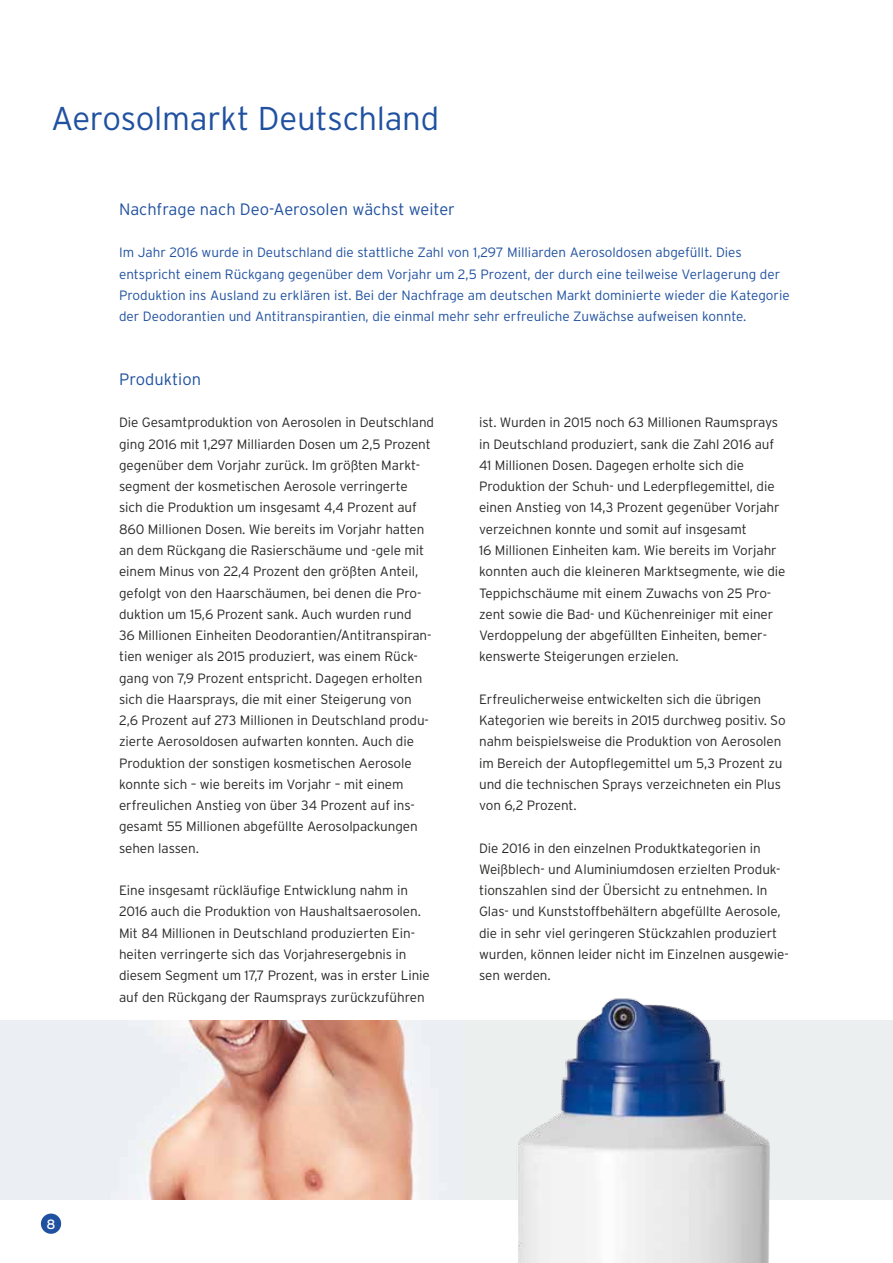
<style>
.page{position:relative;width:893px;height:1263px;background:#fff}
.page>*{position:absolute;margin:0;border:0;box-sizing:border-box;transform-origin:0 0}
.t1{font:300 33px "Interstate";letter-spacing:-.01em;color:#2051a0}
.t2{font:300 16.5px "Interstate";color:#2051a0}
.t3{font:300 13.5px/21.3px "Interstate";letter-spacing:-.005em;color:#282827}
.t4{font:300 13.5px/21.3px "Interstate";color:#2051a0}
.t5{font:13.5px "Interstate";color:#fff}
</style>
<div class="page">
<div style="left:40px;top:1213px;width:22px;height:21px;background:#2051a0;border-radius:50%"></div>
<div style="left:39px;top:1212px;width:24px;height:23px;border:2px solid #fff;border-radius:50%"></div>
<img style="left:0;top:1020px;width:440px;height:179px">
<img style="left:440px;top:998px;width:448px;height:265px">
<h1 class="t1" style="left:51px;top:100px;width:390px">Aerosolmarkt Deutschland</h1>
<p class="t2" style="left:119px;top:200px;width:337px">Nachfrage nach Deo-Aerosolen wächst weiter</p>
<p class="t4" style="left:119px;top:242px;width:672px">Im Jahr 2016 wurde in Deutschland die stattliche Zahl von 1,297 Milliarden Aerosoldosen abgefüllt. Dies entspricht einem Rückgang gegenüber dem Vorjahr um 2,5 Prozent, der durch eine teilweise Verlagerung der Produktion ins Ausland zu erklären ist. Bei der Nachfrage am deutschen Markt dominierte wieder die Kategorie der Deodorantien und Antitranspirantien, die einmal mehr sehr erfreuliche Zuwächse aufweisen konnte.</p>
<p class="t2" style="left:119px;top:370px;width:84px">Produktion</p>
<p class="t3" style="left:119px;top:412px;width:317px">Die Gesamtproduktion von Aerosolen in Deutschland ging 2016 mit 1,297 Milliarden Dosen um 2,5 Prozent gegenüber dem Vorjahr zurück. Im größten Markt&shy;segment der kosmetischen Aerosole verringerte sich die Produktion um insgesamt 4,4 Prozent auf 860 Millionen Dosen. Wie bereits im Vorjahr hatten an dem Rückgang die Rasierschäume und -gele mit einem Minus von 22,4 Prozent den größten Anteil, gefolgt von den Haarschäumen, bei denen die Pro&shy;duktion um 15,6 Prozent sank. Auch wurden rund<br>36 Millionen Einheiten Deodorantien/Antitranspiran&shy;tien weniger als 2015 produziert, was einem Rück&shy;gang von 7,9 Prozent entspricht. Dagegen erholten sich die Haarsprays, die mit einer Steigerung von 2,6 Prozent auf 273 Millionen in Deutschland produ&shy;zierte Aerosoldosen aufwarten konnten. Auch die Produktion der sonstigen kosmetischen Aerosole konnte sich – wie bereits im Vorjahr – mit einem erfreulichen Anstieg von über 34 Prozent auf ins&shy;gesamt 55 Millionen abgefüllte Aerosolpackungen sehen lassen.</p>
<p class="t3" style="left:119px;top:880px;width:312px">Eine insgesamt rückläufige Entwicklung nahm in 2016 auch die Produktion von Haushaltsaerosolen.<br>Mit 84 Millionen in Deutschland produzierten Ein&shy;heiten verringerte sich das Vorjahresergebnis in diesem Segment um 17,7 Prozent, was in erster Linie auf den Rückgang der Raumsprays zurückzuführen</p>
<p class="t3" style="left:479px;top:412px;width:308px">ist. Wurden in 2015 noch 63 Millionen Raumsprays in Deutschland produziert, sank die Zahl 2016 auf 41 Millionen Dosen. Dagegen erholte sich die Produktion der Schuh- und Lederpflegemittel, die einen Anstieg von 14,3 Prozent gegenüber Vorjahr verzeichnen konnte und somit auf insgesamt<br>16 Millionen Einheiten kam. Wie bereits im Vorjahr konnten auch die kleineren Marktsegmente, wie die Teppichschäume mit einem Zuwachs von 25 Pro&shy;zent sowie die Bad- und Küchenreiniger mit einer Verdoppelung der abgefüllten Einheiten, bemer&shy;kenswerte Steigerungen erzielen.</p>
<p class="t3" style="left:479px;top:688px;width:308px">Erfreulicherweise entwickelten sich die übrigen Kategorien wie bereits in 2015 durchweg positiv. So nahm beispielsweise die Produktion von Aerosolen im Bereich der Autopflegemittel um 5,3 Prozent zu und die technischen Sprays verzeichneten ein Plus von 6,2 Prozent.</p>
<p class="t3" style="left:479px;top:837px;width:311px">Die 2016 in den einzelnen Produktkategorien in Weißblech- und Aluminiumdosen erzielten Produk&shy;tionszahlen sind der Übersicht zu entnehmen. In Glas- und Kunststoffbehältern abgefüllte Aerosole, die in sehr viel geringeren Stückzahlen produziert wurden, können leider nicht im Einzelnen ausgewie&shy;sen werden.</p>
<p class="t5" style="left:47px;top:1217px;width:11px">8</p>
</div>
